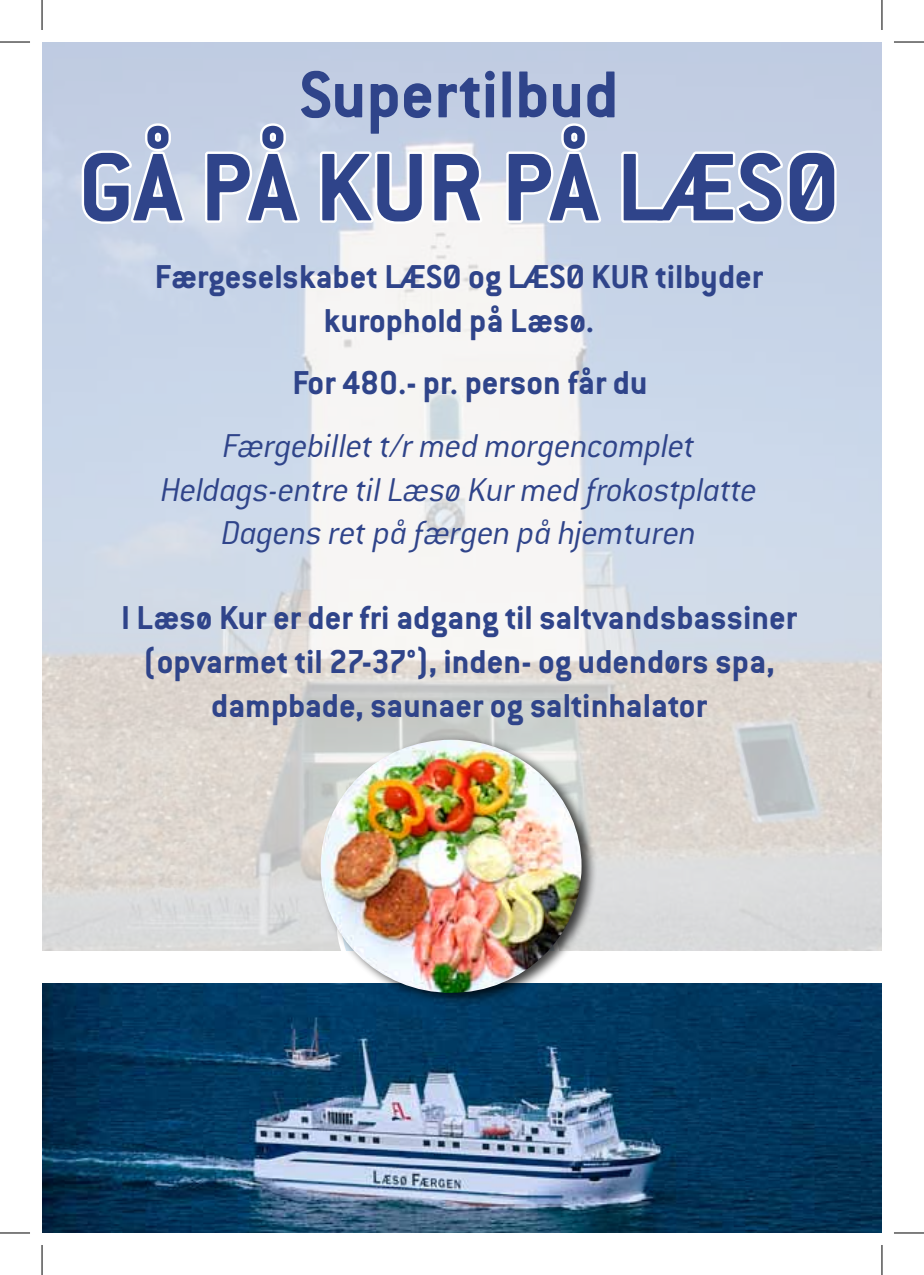
<style>
.page{position:relative;width:924px;height:1275px;background:#fff}
.page>*{position:absolute;margin:0;border:0;box-sizing:border-box;transform-origin:0 0}
.t1{font:700 105.4px "Conduit ITC";color:#2f448a}
.t2{font:700 72.8px "Conduit ITC";color:#2f448a}
.t3{font:700 36.4px/43.6px "Conduit ITC";color:#2f448a;text-align:center}
.t4{font:italic 300 36.4px/43.6px "Conduit ITC";letter-spacing:-.015em;color:#2f448a;text-align:center}
</style>
<div class="page">
<img style="left:42px;top:983px;width:839px;height:250px">
<div style="left:317px;top:734px;width:280px;height:272px;background:#000;opacity:.75"></div>
<img style="left:320px;top:739px;width:261px;height:253px">
<svg style="left:79px;top:121px;width:109px;height:105px"></svg>
<svg style="left:202px;top:121px;width:101px;height:104px"></svg>
<svg style="left:317px;top:149px;width:169px;height:77px"></svg>
<svg style="left:503px;top:121px;width:101px;height:104px"></svg>
<svg style="left:618px;top:147px;width:220px;height:80px"></svg>
<hr style="left:0;top:42px;width:30px;height:1px;background:#000">
<hr style="left:893px;top:42px;width:30px;height:1px;background:#000">
<hr style="left:0;top:1232px;width:30px;height:1px;background:#000">
<hr style="left:893px;top:1232px;width:30px;height:1px;background:#000">
<hr style="left:42px;top:0;width:1px;height:30px;background:#000">
<hr style="left:42px;top:1245px;width:1px;height:30px;background:#000">
<hr style="left:881px;top:0;width:1px;height:30px;background:#000">
<hr style="left:881px;top:1245px;width:1px;height:30px;background:#000">
<h2 class="t2" style="left:299px;top:52px;width:320px">Supertilbud</h2>
<h1 class="t1" style="left:78px;top:126px;width:762px">GÅ PÅ KUR PÅ LÆSØ</h1>
<p class="t3" style="left:155px;top:254px;width:609px">Færgeselskabet LÆSØ og LÆSØ KUR tilbyder kurophold på Læsø.</p>
<p class="t3" style="left:292px;top:361px;width:356px">For 480.- pr. person får du</p>
<p class="t4" style="left:161px;top:424px;width:598px">Færgebillet t/r med morgencomplet<br>Heldags-entre til Læsø Kur med frokostplatte<br>Dagens ret på færgen på hjemturen</p>
<p class="t3" style="left:121px;top:595px;width:677px">I Læsø Kur er der fri adgang til saltvandsbassiner (opvarmet til 27-37°), inden- og udendørs spa, dampbade, saunaer og saltinhalator</p>
</div>
